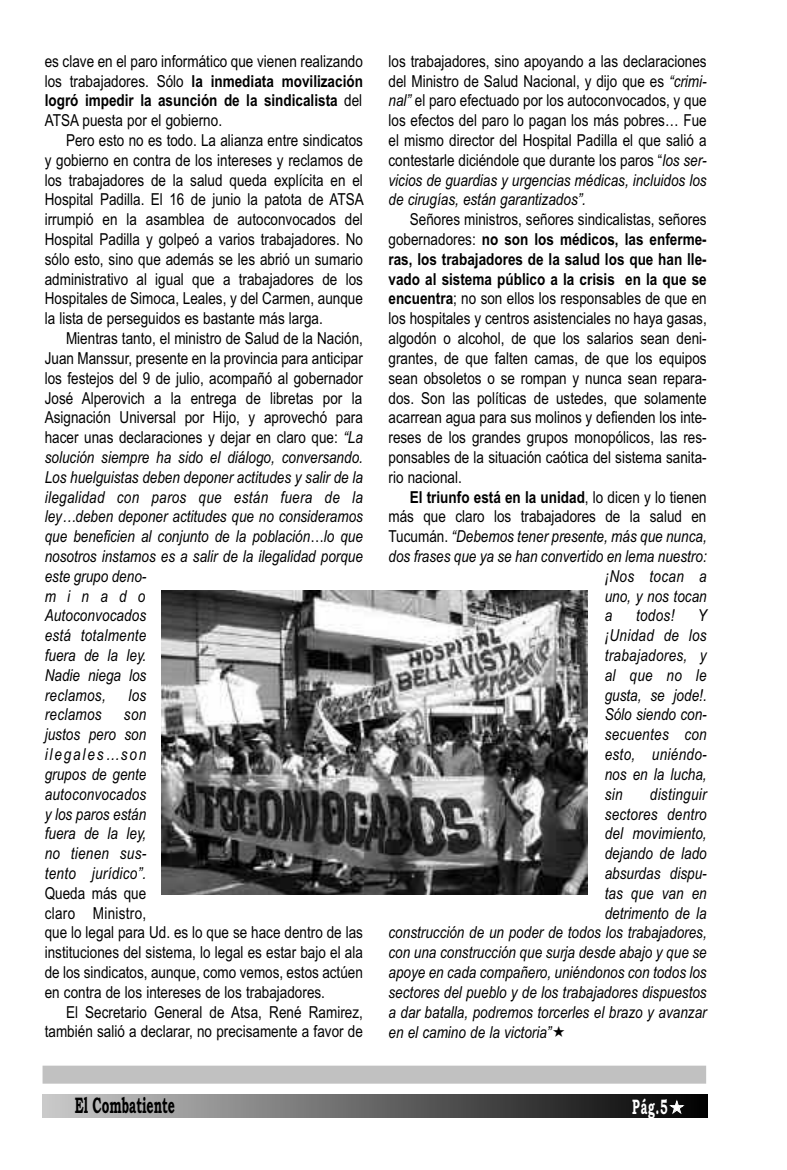
<style>
.page{position:relative;width:787px;height:1170px;background:#fff}
.page>*{position:absolute;margin:0;border:0;box-sizing:border-box;transform-origin:0 0}
.t1{font:700 22.5px "Bookman Old Style";color:#000;scale:.55 1}
.t2{font:700 21px "Bookman Old Style";color:#fff;scale:.55 1}
.t3{font:16.5px/19.8px "Arial Narrow";color:#000;text-align:justify}
.t4{font:italic 16.5px/19.8px "Arial Narrow";color:#000;text-align:justify}
.t5{font:700 16.5px "Arial Narrow";color:#000}
.t6{font:italic 16.5px "Arial Narrow";letter-spacing:.02em;color:#000}
.s1{font-weight:700}
.s2{font-style:normal}
.s3{font-style:italic}
.s4{font-weight:400}
</style>
<div class="page">
<div style="left:43px;top:1094px;width:664px;height:23px;background:linear-gradient(to right,#cacaca,#010101)"></div>
<div style="left:43px;top:1065px;width:663px;height:18px;background:#c1c1c1"></div>
<img style="left:161px;top:590px;width:426px;height:304px">
<svg style="left:670px;top:1101px;width:13px;height:11px"></svg>
<p class="t3" style="left:45px;top:51px;width:320px">es clave en el paro informático que vienen realizando los trabajadores. Sólo <span class="s1">la inmediata movilización logró impedir la asunción de la sindicalista</span> del ATSA puesta por el gobierno.</p>
<p class="t3" style="left:45px;top:130px;width:320px;text-indent:21px">Pero esto no es todo. La alianza entre sindicatos y gobierno en contra de los intereses y reclamos de los trabajadores de la salud queda explícita en el Hospital Padilla. El 16 de junio la patota de ATSA irrumpió en la asamblea de autoconvocados del Hospital Padilla y golpeó a varios trabajadores. No sólo esto, sino que además se les abrió un sumario administrativo al igual que a trabajadores de los Hospitales de Simoca, Leales, y del Carmen, aunque la lista de perseguidos es bastante más larga.</p>
<p class="t4" style="left:45px;top:328px;width:320px;text-align:left;text-indent:21px"><span class="s2">Mientras tanto, el ministro de Salud de la Nación, Juan Manssur, presente en la provincia para anticipar los festejos del 9 de julio, acompañó al gobernador José Alperovich a la entrega de libretas por la Asignación Universal por Hijo, y aprovechó para hacer unas declaraciones y dejar en claro que:</span> “La solución siempre ha sido el diálogo, conversando.<br>Los huelguistas deben deponer actitudes y salir de la ilegalidad con paros que están fuera de la ley…deben deponer actitudes que no consideramos que beneficien al conjunto de la población<span class="s2">…</span>lo que nosotros instamos es a salir de la ilegalidad porque este grupo deno-<br>minado<br>Autoconvocados<br>está totalmente<br>fuera de la ley.<br>Nadie niega los<br>reclamos,</p>
<p class="t4" style="left:128px;top:685px;width:19px">los</p>
<p class="t6" style="left:45px;top:705px;width:58px">reclamos</p>
<p class="t4" style="left:45px;top:704px;width:103px;text-indent:79px">son justos pero son ilegales…son grupos de gente autoconvocados y los paros están fuera de la ley, no tienen sus&shy;tento jurídico”.</p>
<p class="t3" style="left:45px;top:883px;width:320px;text-align:left">Queda más que<br>claro Ministro,<br>que lo legal para Ud. es lo que se hace dentro de las instituciones del sistema, lo legal es estar bajo el ala de los sindicatos, aunque, como vemos, estos actúen en contra de los intereses de los trabajadores.</p>
<p class="t3" style="left:45px;top:1001px;width:320px;text-align:right">El Secretario General de Atsa, René Ramirez, también salió a declarar, no precisamente a favor de</p>
<p class="t3" style="left:388px;top:51px;width:320px">los trabajadores, sino apoyando a las declaraciones del Ministro de Salud Nacional, y dijo que es <span class="s3">“crimi&shy;nal”</span> el paro efectuado por los autoconvocados, y que los efectos del paro lo pagan los más pobres… Fue el mismo director del Hospital Padilla el que salió a contestarle diciéndole que durante los paros “<span class="s3">los ser&shy;vicios de guardias y urgencias médicas, incluidos los de cirugías, están garantizados”.</span></p>
<p class="t3" style="left:388px;top:209px;width:320px;text-indent:21px">Señores ministros, señores sindicalistas, señores gobernadores: <span class="s1">no son los médicos, las enferme&shy;ras, los trabajadores de la salud los que han lle&shy;vado al sistema público a la crisis en la que se encuentra</span>; no son ellos los responsables de que en los hospitales y centros asistenciales no haya gasas, algodón o alcohol, de que los salarios sean deni&shy;grantes, de que falten camas, de que los equipos sean obsoletos o se rompan y nunca sean repara&shy;dos. Son las políticas de ustedes, que solamente acarrean agua para sus molinos y defienden los inte&shy;reses de los grandes grupos monopólicos, las res&shy;ponsables de la situación caótica del sistema sanita&shy;rio nacional.</p>
<p class="t5" style="left:410px;top:487px;width:298px">El triunfo está en la unidad<span class="s4">, lo dicen y lo tienen</span></p>
<p class="t3" style="left:388px;top:506px;width:319px">más que claro los trabajadores de la salud en</p>
<p class="t4" style="left:388px;top:526px;width:320px"><span class="s2">Tucumán.</span> “Debemos tener presente, más que nunca,</p>
<p class="t4" style="left:388px;top:546px;width:320px">dos frases que ya se han convertido en lema nuestro:</p>
<p class="t6" style="left:604px;top:566px;width:103px">¡Nos tocan a</p>
<p class="t4" style="left:604px;top:586px;width:103px">uno, y nos tocan</p>
<p class="t4" style="left:604px;top:605px;width:9px">a</p>
<p class="t4" style="left:636px;top:605px;width:40px">todos!</p>
<p class="t4" style="left:604px;top:605px;width:104px;text-indent:93px">Y ¡Unidad de los trabajadores, y al que no le gusta, se jode!.<br>Sólo siendo con&shy;secuentes con esto, uniéndo&shy;nos en la lucha, sin</p>
<p class="t6" style="left:650px;top:784px;width:58px">distinguir</p>
<p class="t4" style="left:604px;top:803px;width:103px">sectores dentro</p>
<p class="t4" style="left:604px;top:823px;width:103px">del movimiento,</p>
<p class="t4" style="left:604px;top:843px;width:103px">dejando de lado</p>
<p class="t4" style="left:604px;top:863px;width:104px">absurdas dispu-</p>
<p class="t4" style="left:604px;top:883px;width:103px">tas que van en</p>
<p class="t4" style="left:604px;top:902px;width:103px">detrimento de la</p>
<p class="t4" style="left:388px;top:922px;width:320px">construcción de un poder de todos los trabajadores,</p>
<p class="t4" style="left:388px;top:942px;width:320px">con una construcción que surja desde abajo y que se</p>
<p class="t4" style="left:388px;top:962px;width:320px">apoye en cada compañero, uniéndonos con todos los</p>
<p class="t4" style="left:388px;top:982px;width:320px">sectores del pueblo y de los trabajadores dispuestos</p>
<p class="t4" style="left:388px;top:1001px;width:320px">a dar batalla, podremos torcerles el brazo y avanzar</p>
<p class="t4" style="left:388px;top:1022px;width:164px">en el camino de la victoria”</p>
<h1 class="t1" style="left:75px;top:1092px;width:184px">El Combatiente</h1>
<p class="t2" style="left:632px;top:1094px;width:66px">Pág.5</p>
</div>
